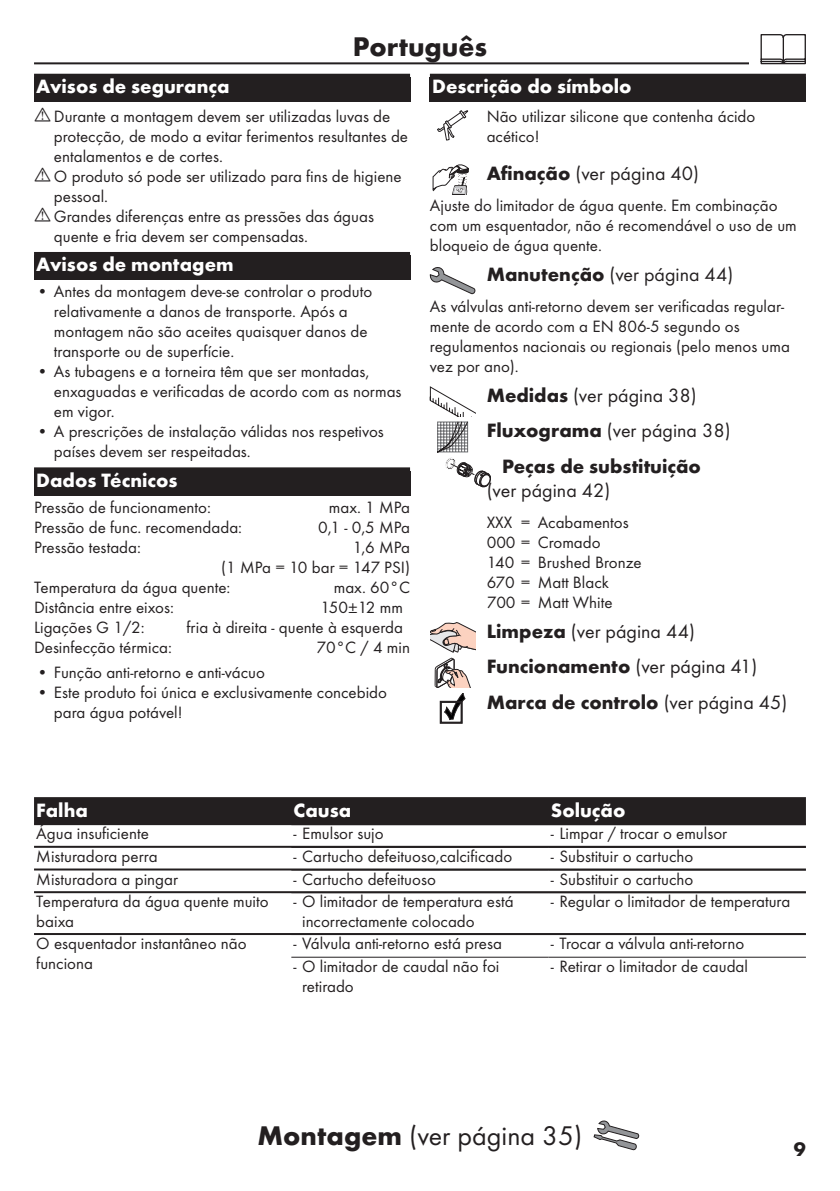
<style>
.page{position:relative;width:840px;height:1191px;background:#fff}
.page>*{position:absolute;margin:0;border:0;box-sizing:border-box;transform-origin:0 0}
.Montage_mit_Symbol_PT{font:28px "Futura TOT Boo";color:#231f20}
.Sprache_Rahmenwechsel_PT{font:700 28px "Futura TOT";color:#231f20}
.Ueberschrift_Grafik_PT{font:20px "Futura TOT Boo";color:#231f20}
.Ueberschrift_Grafik_PT-2{font:700 20px/24px "Futura TOT";color:#231f20}
.Ueberschrift_PT{font:700 20px "Futura TOT";color:#fff}
.Ueberschrift_Grafik__folgeText_PT{font:20px "Futura TOT Boo";color:#231f20}
.Ueberschrift_Grafik__folgeText_PT-2{font:700 20px "Futura TOT";color:#231f20}
.Ueberschrift___PT{font:700 20px "Futura TOT";color:#fff}
.Tabelle_Kopf_PT{font:700 20px "Futura TOT";color:#fff}
.Normaltext_nach_Grafik_PT{font:17px/20px "Futura TOT Boo";color:#231f20}
.Techn__Daten_PT{font:17px "Futura TOT Boo";color:#231f20}
.Tabelle_Spalte_PT{font:17px/20px "Futura TOT Boo";color:#231f20}
.Farbe_PT{font:17px/20px "Futura TOT Boo";color:#231f20}
.Normaltext_Grafik_PT{font:17px/20px "Futura TOT Boo";color:#231f20}
.s1{font-family:"Futura TOT";font-weight:700}
.s2{font-family:"Futura TOT Boo";font-weight:400}
</style>
<div class="page">
<hr style="left:34px;top:62px;width:771px;height:2px;background:#231f20">
<div style="left:748px;top:34px;width:68px;height:34px;background:#fff"></div>
<svg style="left:760px;top:34px;width:45px;height:30px"></svg>
<svg style="left:593px;top:1120px;width:45px;height:30px"></svg>
<div style="left:34px;top:74px;width:376px;height:28px;background:#231f20"></div>
<div style="left:34px;top:252px;width:376px;height:28px;background:#231f20"></div>
<div style="left:34px;top:467px;width:376px;height:28px;background:#231f20"></div>
<div style="left:429px;top:74px;width:376px;height:28px;background:#231f20"></div>
<svg style="left:437px;top:110px;width:31px;height:30px"></svg>
<svg style="left:432px;top:164px;width:36px;height:31px"></svg>
<svg style="left:429px;top:267px;width:46px;height:27px"></svg>
<svg style="left:429px;top:386px;width:61px;height:101px"></svg>
<svg style="left:430px;top:622px;width:45px;height:30px"></svg>
<svg style="left:434px;top:658px;width:36px;height:65px"></svg>
<div style="left:34px;top:797px;width:771px;height:26px;background:#231f20"></div>
<hr style="left:34px;top:823px;width:771px;height:2px;background:#231f20">
<hr style="left:34px;top:846px;width:771px;height:2px;background:#231f20">
<hr style="left:34px;top:868px;width:771px;height:2px;background:#231f20">
<hr style="left:34px;top:891px;width:771px;height:2px;background:#231f20">
<hr style="left:34px;top:933px;width:771px;height:2px;background:#231f20">
<hr style="left:291px;top:956px;width:257px;height:1px;background:#231f20">
<hr style="left:548px;top:956px;width:257px;height:1px;background:#231f20">
<p class="Sprache_Rahmenwechsel_PT" style="left:352px;top:29px;width:136px">Português</p>
<p class="Ueberschrift___PT" style="left:36px;top:74px;width:195px">Avisos de segurança</p>
<p class="Normaltext_nach_Grafik_PT" style="left:54px;top:106px;width:355px">Durante a montagem devem ser utilizadas luvas de protecção, de modo a evitar ferimentos resultantes de entalamentos e de cortes.</p>
<p class="Normaltext_nach_Grafik_PT" style="left:54px;top:166px;width:349px">O produto só pode ser utilizado para fins de higiene pessoal.</p>
<p class="Normaltext_nach_Grafik_PT" style="left:54px;top:206px;width:321px">Grandes diferenças entre as pressões das águas quente e fria devem ser compensadas.</p>
<p class="Ueberschrift_PT" style="left:36px;top:252px;width:199px">Avisos de montagem</p>
<p class="Normaltext_nach_Grafik_PT" style="left:54px;top:281px;width:320px;text-indent:-17px">• Antes da montagem deve-se controlar o produto relativamente a danos de transporte. Após a montagem não são aceites quaisquer danos de transporte ou de superfície.</p>
<p class="Normaltext_nach_Grafik_PT" style="left:54px;top:361px;width:349px;text-indent:-17px">• As tubagens e a torneira têm que ser montadas, enxaguadas e verificadas de acordo com as normas em vigor.</p>
<p class="Normaltext_nach_Grafik_PT" style="left:54px;top:421px;width:331px;text-indent:-17px">• A prescrições de instalação válidas nos respetivos países devem ser respeitadas.</p>
<p class="Ueberschrift_PT" style="left:36px;top:468px;width:143px">Dados Técnicos</p>
<p class="Techn__Daten_PT" style="left:34px;top:497px;width:178px">Pressão de funcionamento:</p>
<p class="Techn__Daten_PT" style="left:329px;top:497px;width:83px">max. 1 MPa</p>
<p class="Techn__Daten_PT" style="left:34px;top:517px;width:209px">Pressão de func. recomendada:</p>
<p class="Techn__Daten_PT" style="left:318px;top:517px;width:93px">0,1 - 0,5 MPa</p>
<p class="Techn__Daten_PT" style="left:34px;top:537px;width:108px">Pressão testada:</p>
<p class="Techn__Daten_PT" style="left:352px;top:537px;width:59px">1,6 MPa</p>
<p class="Techn__Daten_PT" style="left:221px;top:557px;width:190px">(1 MPa = 10 bar = 147 PSI)</p>
<p class="Techn__Daten_PT" style="left:34px;top:577px;width:198px">Temperatura da água quente:</p>
<p class="Techn__Daten_PT" style="left:333px;top:577px;width:78px">max. 60°C</p>
<p class="Techn__Daten_PT" style="left:34px;top:597px;width:141px">Distância entre eixos:</p>
<p class="Techn__Daten_PT" style="left:320px;top:597px;width:84px">150±12 mm</p>
<p class="Techn__Daten_PT" style="left:34px;top:617px;width:112px">Ligações G 1/2:</p>
<p class="Techn__Daten_PT" style="left:186px;top:617px;width:218px">fria à direita - quente à esquerda</p>
<p class="Techn__Daten_PT" style="left:34px;top:637px;width:139px">Desinfecção térmica:</p>
<p class="Techn__Daten_PT" style="left:316px;top:637px;width:95px">70°C / 4 min</p>
<p class="Normaltext_nach_Grafik_PT" style="left:37px;top:662px;width:229px">• Função anti-retorno e anti-vácuo</p>
<p class="Normaltext_nach_Grafik_PT" style="left:54px;top:682px;width:334px;text-indent:-17px">• Este produto foi única e exclusivamente concebido para água potável!</p>
<p class="Ueberschrift_PT" style="left:432px;top:74px;width:201px">Descrição do símbolo</p>
<p class="Normaltext_Grafik_PT" style="left:486px;top:106px;width:270px">Não utilizar silicone que contenha ácido acético!</p>
<p class="Ueberschrift_Grafik__folgeText_PT" style="left:486px;top:161px;width:214px"><span class="s1">Afinação</span> (ver página 40)</p>
<p class="Normaltext_nach_Grafik_PT" style="left:429px;top:195px;width:368px">Ajuste do limitador de água quente. Em combinação com um esquentador, não é recomendável o uso de um bloqueio de água quente.</p>
<p class="Ueberschrift_Grafik__folgeText_PT" style="left:486px;top:262px;width:248px"><span class="s1">Manutenção</span> (ver página 44)</p>
<p class="Normaltext_nach_Grafik_PT" style="left:429px;top:296px;width:361px">As válvulas anti-retorno devem ser verificadas regular&shy;mente de acordo com a EN 806-5 segundo os regulamentos nacionais ou regionais (pelo menos uma vez por ano).</p>
<p class="Ueberschrift_Grafik_PT" style="left:486px;top:383px;width:211px"><span class="s1">Medidas</span> (ver página 38)</p>
<p class="Ueberschrift_Grafik_PT" style="left:486px;top:419px;width:245px"><span class="s1">Fluxograma</span> (ver página 38)</p>
<p class="Ueberschrift_Grafik_PT-2" style="left:486px;top:454px;width:216px;text-indent:15px">Peças de substituição <span class="s2">(ver página 42)</span></p>
<p class="Farbe_PT" style="left:486px;top:512px;width:156px">XXX = Acabamentos<br>000 = Cromado<br>140 = Brushed Bronze<br>670 = Matt Black<br>700 = Matt White</p>
<p class="Ueberschrift_Grafik_PT" style="left:486px;top:619px;width:210px"><span class="s1">Limpeza</span> (ver página 44)</p>
<p class="Ueberschrift_Grafik__folgeText_PT-2" style="left:486px;top:654px;width:272px">Funcionamento <span class="s2">(ver página 41)</span></p>
<p class="Ueberschrift_Grafik_PT-2" style="left:486px;top:689px;width:302px">Marca de controlo <span class="s2">(ver página 45)</span></p>
<p class="Tabelle_Kopf_PT" style="left:36px;top:798px;width:53px">Falha</p>
<p class="Tabelle_Kopf_PT" style="left:293px;top:798px;width:59px">Causa</p>
<p class="Tabelle_Kopf_PT" style="left:550px;top:798px;width:76px">Solução</p>
<p class="Tabelle_Spalte_PT" style="left:36px;top:823px;width:114px">Água insuficiente</p>
<p class="Normaltext_nach_Grafik_PT" style="left:293px;top:823px;width:91px">- Emulsor sujo</p>
<p class="Normaltext_nach_Grafik_PT" style="left:550px;top:823px;width:178px">- Limpar / trocar o emulsor</p>
<p class="Tabelle_Spalte_PT" style="left:36px;top:846px;width:123px">Misturadora perra</p>
<p class="Normaltext_nach_Grafik_PT" style="left:293px;top:846px;width:220px">- Cartucho defeituoso,calcificado</p>
<p class="Normaltext_nach_Grafik_PT" style="left:550px;top:846px;width:144px">- Substituir o cartucho</p>
<p class="Tabelle_Spalte_PT" style="left:36px;top:869px;width:143px">Misturadora a pingar</p>
<p class="Normaltext_nach_Grafik_PT" style="left:293px;top:869px;width:144px">- Cartucho defeituoso</p>
<p class="Normaltext_nach_Grafik_PT" style="left:550px;top:869px;width:144px">- Substituir o cartucho</p>
<p class="Tabelle_Spalte_PT" style="left:36px;top:891px;width:234px">Temperatura da água quente muito baixa</p>
<p class="Normaltext_nach_Grafik_PT" style="left:302px;top:891px;width:213px;text-indent:-9px">- O limitador de temperatura está incorrectamente colocado</p>
<p class="Normaltext_nach_Grafik_PT" style="left:550px;top:891px;width:241px">- Regular o limitador de temperatura</p>
<p class="Tabelle_Spalte_PT" style="left:36px;top:933px;width:212px">O esquentador instantâneo não funciona</p>
<p class="Normaltext_nach_Grafik_PT" style="left:293px;top:933px;width:210px">- Válvula anti-retorno está presa</p>
<p class="Normaltext_nach_Grafik_PT" style="left:550px;top:933px;width:195px">- Trocar a válvula anti-retorno</p>
<p class="Normaltext_nach_Grafik_PT" style="left:302px;top:956px;width:199px;text-indent:-9px">- O limitador de caudal não foi retirado</p>
<p class="Normaltext_nach_Grafik_PT" style="left:550px;top:956px;width:198px">- Retirar o limitador de caudal</p>
<p class="Montage_mit_Symbol_PT" style="left:257px;top:1119px;width:326px"><span class="s1">Montagem</span> (ver página 35)</p>
<p class="Ueberschrift_Grafik_PT-2" style="left:793px;top:1136px;width:13px">9</p>
</div>
